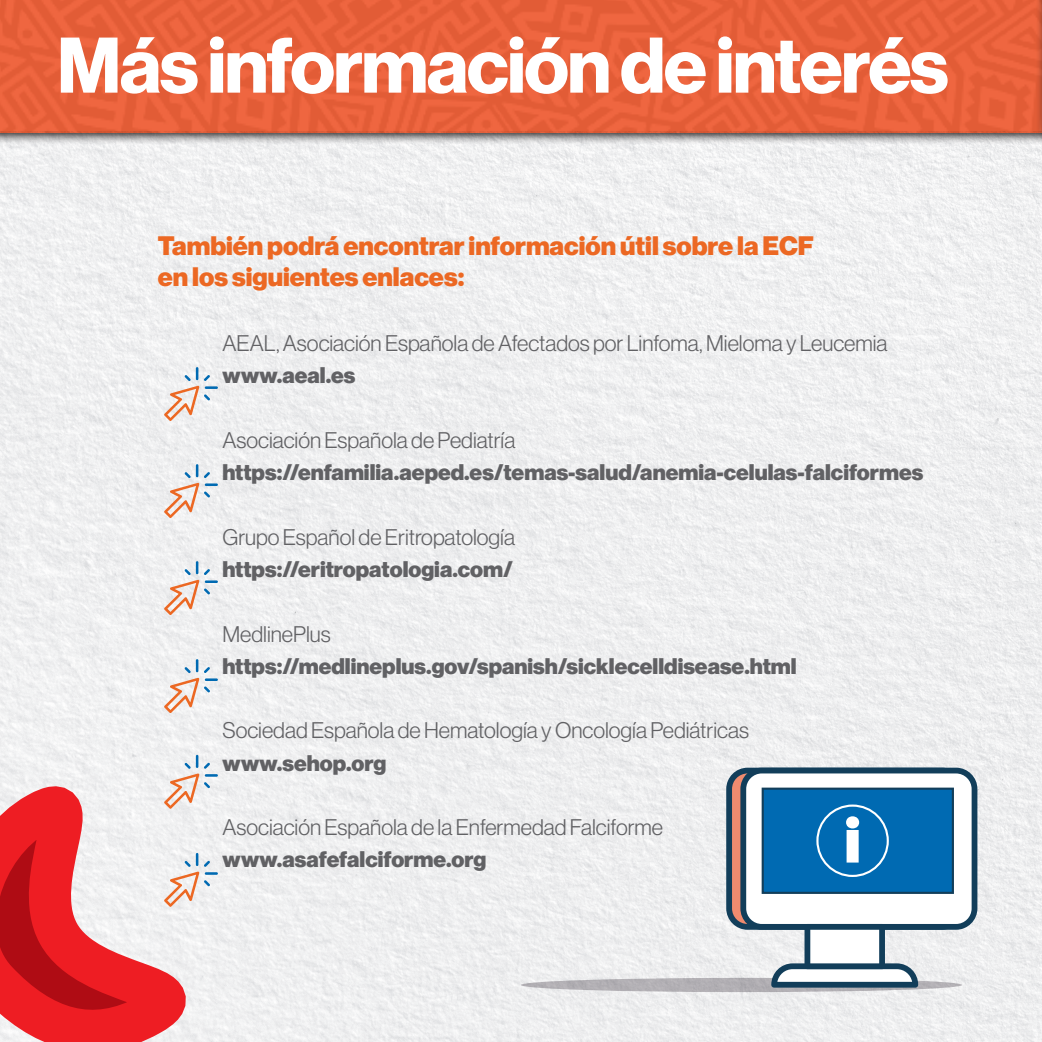
<style>
.page{position:relative;width:1042px;height:1042px;background:#fff}
.page>*{position:absolute;margin:0;border:0;box-sizing:border-box;transform-origin:0 0}
.t1{font:700 77px "Volta Modern Display 75";letter-spacing:-.02em;color:#fff}
.t2{font:900 63.88px "Volta Modern Display 95";color:#fff}
.t3{font:900 26.07px/31.3px "Volta Modern Display 95";color:#ec6823}
.t4{font:300 22.05px "Volta Modern Display 45";color:#616164}
.t5{font:900 22.05px "Volta Modern Display 95";color:#616164}
</style>
<div class="page">
<img style="left:0;top:0;width:1042px;height:1042px">
<svg style="left:0;top:782px;width:207px;height:260px"></svg>
<svg style="left:164px;top:367px;width:54px;height:54px"></svg>
<svg style="left:164px;top:464px;width:54px;height:54px"></svg>
<svg style="left:164px;top:561px;width:54px;height:54px"></svg>
<svg style="left:164px;top:659px;width:54px;height:54px"></svg>
<svg style="left:164px;top:755px;width:54px;height:54px"></svg>
<svg style="left:164px;top:853px;width:54px;height:54px"></svg>
<svg style="left:521px;top:978px;width:441px;height:14px;background:#aeadb2"></svg>
<svg style="left:726px;top:767px;width:251px;height:220px"></svg>
<div style="left:761px;top:787px;width:193px;height:107px;background:#006ab2;border:2px solid #123e5a"></div>
<div style="left:816px;top:804px;width:73px;height:73px;border:2px solid #fff;border-radius:50%"></div>
<svg style="left:1036px;top:0;width:6px;height:145px"></svg>
<hr style="left:1041px;top:0;width:1px;height:132px;background:#bb5134">
<h1 class="t1" style="left:57px;top:21px;width:893px">Más información de interés</h1>
<p class="t3" style="left:158px;top:230px;width:657px">También podrá encontrar información útil sobre la ECF en los siguientes enlaces:</p>
<p class="t4" style="left:222px;top:331px;width:667px">AEAL, Asociación Española de Afectados por Linfoma, Mieloma y Leucemia</p>
<p class="t5" style="left:222px;top:362px;width:134px">www.aeal.es</p>
<p class="t4" style="left:222px;top:428px;width:294px">Asociación Española de Pediatría</p>
<p class="t5" style="left:222px;top:459px;width:702px">https://enfamilia.aeped.es/temas-salud/anemia-celulas-falciformes</p>
<p class="t4" style="left:222px;top:524px;width:294px">Grupo Español de Eritropatología</p>
<p class="t5" style="left:222px;top:556px;width:292px">https://eritropatologia.com/</p>
<p class="t4" style="left:222px;top:621px;width:110px">MedlinePlus</p>
<p class="t5" style="left:222px;top:653px;width:576px">https://medlineplus.gov/spanish/sicklecelldisease.html</p>
<p class="t4" style="left:222px;top:718px;width:528px">Sociedad Española de Hematología y Oncología Pediátricas</p>
<p class="t5" style="left:222px;top:750px;width:165px">www.sehop.org</p>
<p class="t4" style="left:222px;top:815px;width:442px">Asociación Española de la Enfermedad Falciforme</p>
<p class="t5" style="left:222px;top:847px;width:265px">www.asafefalciforme.org</p>
<h2 class="t2" style="left:844px;top:802px;width:18px">i</h2>
</div>
